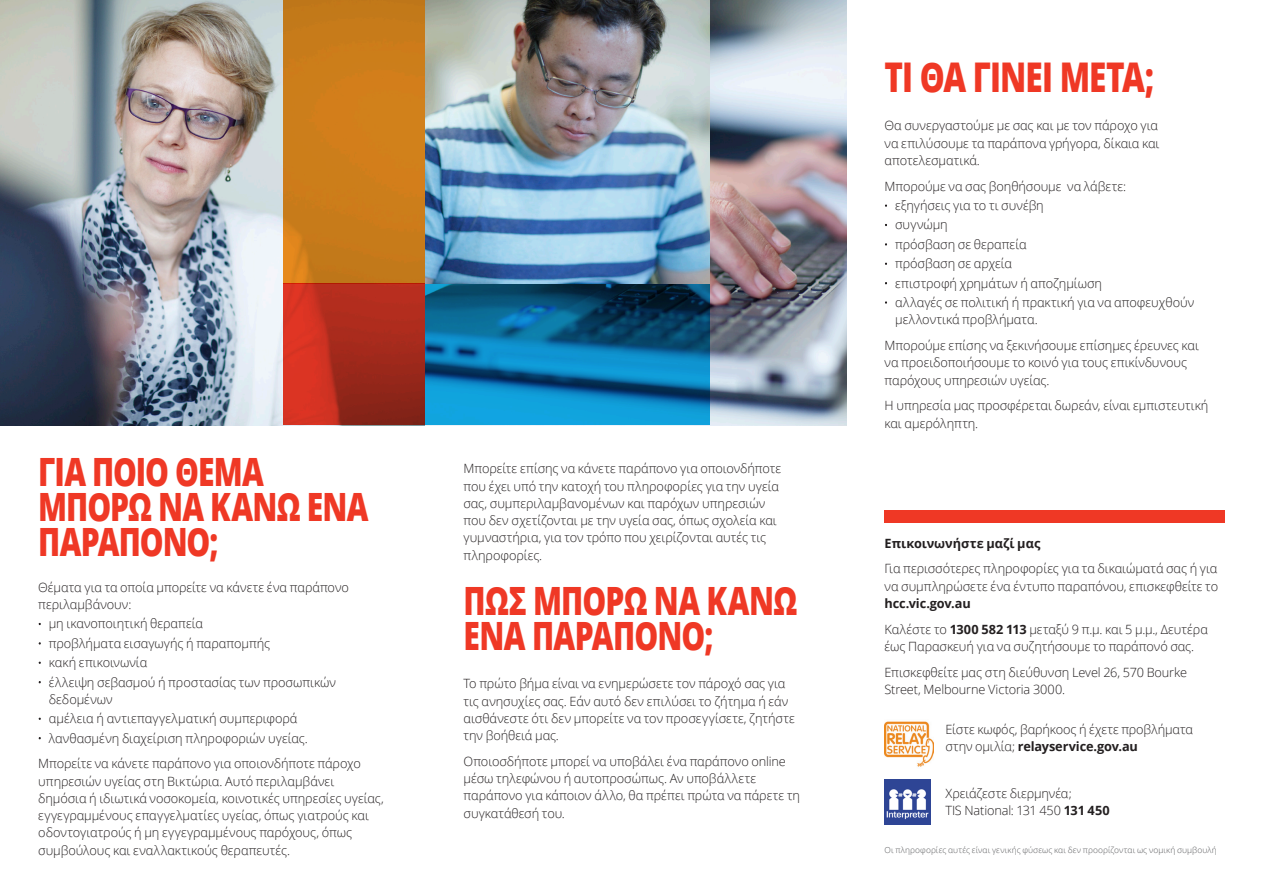
<style>
.page{position:relative;width:1263px;height:893px;background:#fff}
.page>*{position:absolute;margin:0;border:0;box-sizing:border-box;transform-origin:0 0}
.t1{font:800 40.95px "Open Sans";letter-spacing:-.03em;color:#ef3825;scale:.77 1}
.t2{font:800 39px/34.5px "Open Sans";letter-spacing:-.03em;color:#ef3825;scale:.77 1}
.t3{font:300 12.75px/17.2px "Open Sans";letter-spacing:-.005em;color:#231f20}
.t4{font:700 12.75px "Open Sans";color:#231f20}
.t5{font:300 8.25px "Open Sans";letter-spacing:.01em;color:#57585a}
.s1{font-weight:700}
</style>
<div class="page">
<img style="left:0;top:0;width:846px;height:425px">
<svg style="left:283px;top:283px;width:142px;height:142px;background:#b22c1d"></svg>
<div style="left:283px;top:0;width:142px;height:283px;background:#cc7e1a"></div>
<svg style="left:425px;top:283px;width:285px;height:142px;background:#0b6c9d"></svg>
<img style="left:425px;top:0;width:285px;height:283px">
<img style="left:884px;top:779px;width:46px;height:46px">
<img style="left:884px;top:721px;width:49px;height:46px">
<div style="left:884px;top:510px;width:341px;height:13px;background:#ef3825"></div>
<h2 class="t2" style="left:38px;top:453px;width:430px">ΓΙΑ ΠΟΙΟ ΘΈΜΑ<br>ΜΠΟΡΏ ΝΑ ΚΆΝΩ ΈΝΑ<br>ΠΑΡΆΠΟΝΟ;</h2>
<p class="t3" style="left:38px;top:578px;width:312px">Θέματα για τα οποία μπορείτε να κάνετε ένα παράπονο περιλαμβάνουν:</p>
<p class="t3" style="left:38px;top:614px;width:299px;line-height:19.4px">· μη ικανοποιητική θεραπεία<br>· προβλήματα εισαγωγής ή παραπομπής<br>· κακή επικοινωνία<br>· έλλειψη σεβασμού ή προστασίας των προσωπικών</p>
<p class="t3" style="left:38px;top:689px;width:271px;line-height:19.4px;text-indent:11px">δεδομένων<br>· αμέλεια ή αντιεπαγγελματική συμπεριφορά<br>· λανθασμένη διαχείριση πληροφοριών υγείας.</p>
<p class="t3" style="left:38px;top:755px;width:347px">Μπορείτε να κάνετε παράπονο για οποιονδήποτε πάροχο υπηρεσιών υγείας στη Βικτώρια. Αυτό περιλαμβάνει δημόσια ή ιδιωτικά νοσοκομεία, κοινοτικές υπηρεσίες υγείας, εγγεγραμμένους επαγγελματίες υγείας, όπως γιατρούς και οδοντογιατρούς ή μη εγγεγραμμένους παρόχους, όπως συμβούλους και εναλλακτικούς θεραπευτές.</p>
<p class="t3" style="left:463px;top:460px;width:319px">Μπορείτε επίσης να κάνετε παράπονο για οποιονδήποτε που έχει υπό την κατοχή του πληροφορίες για την υγεία σας, συμπεριλαμβανομένων και παρόχων υπηρεσιών που δεν σχετίζονται με την υγεία σας, όπως σχολεία και γυμναστήρια, για τον τρόπο που χειρίζονται αυτές τις πληροφορίες.</p>
<h2 class="t2" style="left:463px;top:582px;width:433px">ΠΏΣ ΜΠΟΡΏ ΝΑ ΚΆΝΩ<br>ΈΝΑ ΠΑΡΆΠΟΝΟ;</h2>
<p class="t3" style="left:463px;top:675px;width:333px">Το πρώτο βήμα είναι να ενημερώσετε τον πάροχό σας για τις ανησυχίες σας. Εάν αυτό δεν επιλύσει το ζήτημα ή εάν αισθάνεστε ότι δεν μπορείτε να τον προσεγγίσετε, ζητήστε την βοήθειά μας.</p>
<p class="t3" style="left:463px;top:752px;width:338px">Οποιοσδήποτε μπορεί να υποβάλει ένα παράπονο online μέσω τηλεφώνου ή αυτοπροσώπως. Αν υποβάλλετε παράπονο για κάποιον άλλο, θα πρέπει πρώτα να πάρετε τη συγκατάθεσή του.</p>
<h1 class="t1" style="left:884px;top:46px;width:352px">ΤΙ ΘΑ ΓΊΝΕΙ ΜΕΤΆ;</h1>
<p class="t3" style="left:884px;top:117px;width:276px;text-align:justify">Θα συνεργαστούμε με σας και με τον πάροχο για να επιλύσουμε τα παράπονα γρήγορα, δίκαια και αποτελεσματικά.</p>
<p class="t3" style="left:884px;top:176px;width:311px;line-height:19.4px">Μπορούμε να σας βοηθήσουμε να λάβετε:<br>· εξηγήσεις για το τι συνέβη<br>· συγνώμη<br>· πρόσβαση σε θεραπεία<br>· πρόσβαση σε αρχεία<br>· επιστροφή χρημάτων ή αποζημίωση<br>· αλλαγές σε πολιτική ή πρακτική για να αποφευχθούν</p>
<p class="t3" style="left:884px;top:306px;width:316px;line-height:25.8px;text-indent:11px">μελλοντικά προβλήματα.<br>Μπορούμε επίσης να ξεκινήσουμε επίσημες έρευνες και</p>
<p class="t3" style="left:884px;top:354px;width:304px">να προειδοποιήσουμε το κοινό για τους επικίνδυνους παρόχους υπηρεσιών υγείας.</p>
<p class="t3" style="left:884px;top:397px;width:325px">Η υπηρεσία μας προσφέρεται δωρεάν, είναι εμπιστευτική και αμερόληπτη.</p>
<p class="t4" style="left:884px;top:534px;width:157px">Επικοινωνήστε μαζί μας</p>
<p class="t3" style="left:884px;top:560px;width:335px">Για περισσότερες πληροφορίες για τα δικαιώματά σας ή για να συμπληρώσετε ένα έντυπο παραπόνου, επισκεφθείτε το</p>
<p class="t3" style="left:884px;top:590px;width:325px;line-height:25.8px"><span class="s1">hcc.vic.gov.au<br></span>Καλέστε το <span class="s1">1300 582 113</span> μεταξύ 9 π.μ. και 5 μ.μ., Δευτέρα</p>
<p class="t3" style="left:884px;top:633px;width:311px;line-height:25.8px">έως Παρασκευή για να συζητήσουμε το παράπονό σας.<br>Επισκεφθείτε μας στη διεύθυνση Level 26, 570 Bourke</p>
<p class="t3" style="left:884px;top:680px;width:182px">Street, Melbourne Victoria 3000.</p>
<p class="t3" style="left:945px;top:720px;width:249px">Είστε κωφός, βαρήκοος ή έχετε προβλήματα στην ομιλία; <span class="s1">relayservice.gov.au</span></p>
<p class="t3" style="left:945px;top:785px;width:166px">Χρειάζεστε διερμηνέα;<br>TIS National: 131 450 <span class="s1">131 450</span></p>
<p class="t5" style="left:884px;top:844px;width:334px">Οι πληροφορίες αυτές είναι γενικής φύσεως και δεν προορίζονται ως νομική συμβουλή</p>
</div>
